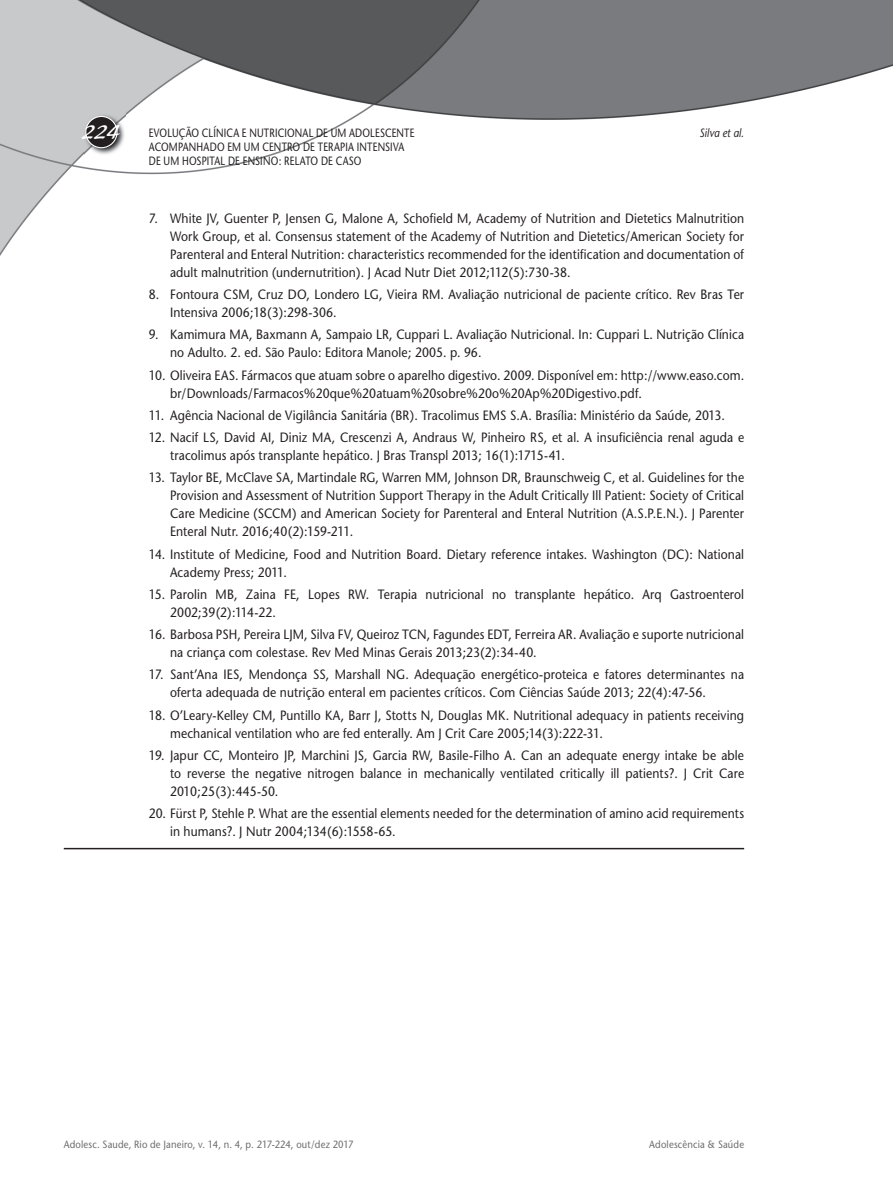
<style>
.page{position:relative;width:893px;height:1191px;background:#fff}
.page>*{position:absolute;margin:0;border:0;box-sizing:border-box;transform-origin:0 0}
.t1{font:21px "Blacklight D";color:#fff}
.t2{font:13.5px/18px "Stone Sans";letter-spacing:.005em;color:#231f20;scale:.9 1}
.t3{font:12px/14.4px "Stone Sans";letter-spacing:.02em;color:#231f20;scale:.8 1}
.t4{font:italic 12px "Stone Sans";letter-spacing:.01em;color:#231f20;scale:.85 1}
.t5{font:10.5px "Stone Sans";letter-spacing:.02em;color:#6c6d70;scale:.9 1}
</style>
<div class="page">
<img style="left:0;top:0;width:893px;height:256px">
<img style="left:84px;top:114px;width:41px;height:42px">
<div style="left:86px;top:116px;width:31px;height:32px;background:#231f20;border-radius:50%"></div>
<div style="left:85px;top:116px;width:33px;height:32px;border:1px solid #fff;border-radius:50%"></div>
<hr style="left:64px;top:848px;width:680px;height:1px;background:#231f20">
<h1 class="t1" style="left:82px;top:119px;width:40px">224</h1>
<p class="t3" style="left:149px;top:125px;width:334px">EVOLUÇÃO CLÍNICA E NUTRICIONAL DE UM ADOLESCENTE</p>
<p class="t4" style="left:699px;top:125px;width:54px">Silva et al.</p>
<p class="t3" style="left:149px;top:140px;width:321px">ACOMPANHADO EM UM CENTRO DE TERAPIA INTENSIVA<br>DE UM HOSPITAL DE ENSINO: RELATO DE CASO</p>
<p class="t2" style="left:170px;top:209px;width:639px;text-align:justify;text-indent:-21px">7. White JV, Guenter P, Jensen G, Malone A, Schofield M, Academy of Nutrition and Dietetics Malnutrition Work Group, et al. Consensus statement of the Academy of Nutrition and Dietetics/American Society for Parenteral and Enteral Nutrition: characteristics recommended for the identification and documentation of adult malnutrition (undernutrition). J Acad Nutr Diet 2012;112(5):730-38.</p>
<p class="t2" style="left:170px;top:285px;width:639px;text-indent:-21px">8. Fontoura CSM, Cruz DO, Londero LG, Vieira RM. Avaliação nutricional de paciente crítico. Rev Bras Ter<br>Intensiva 2006;18(3):298-306.</p>
<p class="t2" style="left:170px;top:326px;width:639px;text-indent:-21px">9. Kamimura MA, Baxmann A, Sampaio LR, Cuppari L. Avaliação Nutricional. In: Cuppari L. Nutrição Clínica no Adulto. 2. ed. São Paulo: Editora Manole; 2005. p. 96.</p>
<p class="t2" style="left:170px;top:366px;width:639px;text-indent:-21px">10. Oliveira EAS. Fármacos que atuam sobre o aparelho digestivo. 2009. Disponível em: http://www.easo.com. br/Downloads/Farmacos%20que%20atuam%20sobre%20o%20Ap%20Digestivo.pdf.</p>
<p class="t2" style="left:149px;top:406px;width:642px">11. Agência Nacional de Vigilância Sanitária (BR). Tracolimus EMS S.A. Brasília: Ministério da Saúde, 2013.</p>
<p class="t2" style="left:170px;top:428px;width:639px;text-indent:-21px">12. Nacif LS, David AI, Diniz MA, Crescenzi A, Andraus W, Pinheiro RS, et al. A insuficiência renal aguda e tracolimus após transplante hepático. J Bras Transpl 2013; 16(1):1715-41.</p>
<p class="t2" style="left:170px;top:469px;width:639px;text-align:justify;text-indent:-21px">13. Taylor BE, McClave SA, Martindale RG, Warren MM, Johnson DR, Braunschweig C, et al. Guidelines for the Provision and Assessment of Nutrition Support Therapy in the Adult Critically Ill Patient: Society of Critical Care Medicine (SCCM) and American Society for Parenteral and Enteral Nutrition (A.S.P.E.N.). J Parenter Enteral Nutr. 2016;40(2):159-211.</p>
<p class="t2" style="left:170px;top:545px;width:639px;text-indent:-21px">14. Institute of Medicine, Food and Nutrition Board. Dietary reference intakes. Washington (DC): National<br>Academy Press; 2011.</p>
<p class="t2" style="left:170px;top:585px;width:639px;text-indent:-21px">15. Parolin MB, Zaina FE, Lopes RW. Terapia nutricional no transplante hepático. Arq Gastroenterol<br>2002;39(2):114-22.</p>
<p class="t2" style="left:170px;top:625px;width:639px;text-indent:-21px">16. Barbosa PSH, Pereira LJM, Silva FV, Queiroz TCN, Fagundes EDT, Ferreira AR. Avaliação e suporte nutricional na criança com colestase. Rev Med Minas Gerais 2013;23(2):34-40.</p>
<p class="t2" style="left:170px;top:665px;width:639px;text-indent:-21px">17. Sant’Ana IES, Mendonça SS, Marshall NG. Adequação energético-proteica e fatores determinantes na oferta adequada de nutrição enteral em pacientes críticos. Com Ciências Saúde 2013; 22(4):47-56.</p>
<p class="t2" style="left:170px;top:706px;width:639px;text-indent:-21px">18. O’Leary-Kelley CM, Puntillo KA, Barr J, Stotts N, Douglas MK. Nutritional adequacy in patients receiving mechanical ventilation who are fed enterally. Am J Crit Care 2005;14(3):222-31.</p>
<p class="t2" style="left:170px;top:746px;width:639px;text-align:justify;text-indent:-21px">19. Japur CC, Monteiro JP, Marchini JS, Garcia RW, Basile-Filho A. Can an adequate energy intake be able to reverse the negative nitrogen balance in mechanically ventilated critically ill patients?. J Crit Care 2010;25(3):445-50.</p>
<p class="t2" style="left:170px;top:804px;width:639px;text-indent:-21px">20. Fürst P, Stehle P. What are the essential elements needed for the determination of amino acid requirements in humans?. J Nutr 2004;134(6):1558-65.</p>
<p class="t5" style="left:64px;top:1137px;width:323px">Adolesc. Saude, Rio de Janeiro, v. 14, n. 4, p. 217-224, out/dez 2017</p>
<p class="t5" style="left:649px;top:1137px;width:107px">Adolescência &amp; Saúde</p>
</div>
